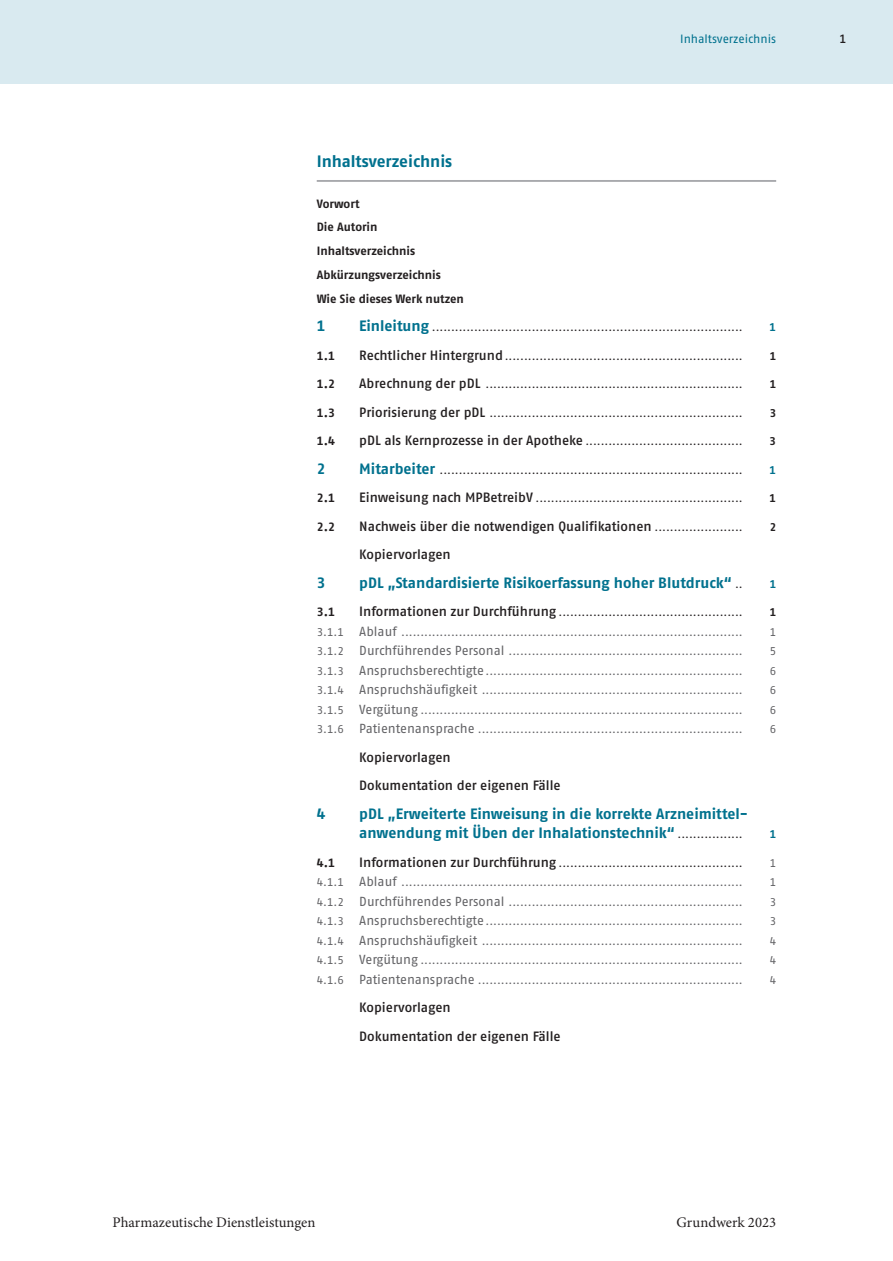
<style>
.page{position:relative;width:893px;height:1261px;background:#fff}
.page>*{position:absolute;margin:0;border:0;box-sizing:border-box;transform-origin:0 0}
.t1{font:700 16.5px "Fago Pro";color:#00718e}
.t2{font:700 15px/19.5px "Fago Pro";color:#00718e}
.t3{font:14.7px "Minion Pro";color:#231f20}
.t4{font:600 13.5px/28.5px "Fago Pro";letter-spacing:-.005em;color:#231f20}
.t5{font:700 12px/23.7px "Fago Pro";color:#231f20}
.t6{font:12px "Fago Pro";color:#00718e}
.t7{font:600 12px "Fago Pro";color:#231f20}
.t8{font:11.25px "Fago Pro";color:#636366}
.t9{font:11.25px "Fago Pro";color:#231f20}
.t10{font:700 11.25px "Fago Pro";color:#231f20}
.t11{font:700 11.25px "Fago Pro";color:#00718e}
.s1{font-weight:700;font-size:15px;color:#00718e}
.s2{font-weight:600;font-size:13.5px}
.s3{font-weight:400;font-size:11.25px}
.s4{font-weight:400;font-size:11.25px;color:#231f20}
.s5{font-size:13.2px}
</style>
<div class="page">
<div style="left:776px;top:0;width:117px;height:84px;background:#d9eaf0"></div>
<hr style="left:317px;top:180px;width:459px;height:2px;background:#a8a9ad">
<div style="left:0;top:0;width:776px;height:84px;background:#d9eaf0"></div>
<p class="t6" style="left:633px;top:31px;width:145px">Wie Sie dieses Werk nutzen</p>
<p class="t6" style="left:680px;top:31px;width:97px">Inhaltsverzeichnis</p>
<h1 class="t1" style="left:317px;top:151px;width:137px">Inhaltsverzeichnis</h1>
<p class="t5" style="left:317px;top:191px;width:149px">Vorwort<br>Die Autorin<br>Inhaltsverzeichnis<br>Abkürzungsverzeichnis<br>Wie Sie dieses Werk nutzen</p>
<h2 class="t2" style="left:317px;top:316px;width:10px">1</h2>
<p class="t9" style="left:359px;top:320px;width:385px"><span class="s1">Einleitung</span> .................................................................................</p>
<p class="t11" style="left:769px;top:320px;width:8px">1</p>
<p class="t5" style="left:317px;top:343px;width:20px">1.1</p>
<p class="t9" style="left:359px;top:349px;width:385px"><span class="s2">Rechtlicher Hintergrund</span>..............................................................</p>
<p class="t10" style="left:769px;top:349px;width:8px">1</p>
<p class="t5" style="left:317px;top:372px;width:20px">1.2</p>
<p class="t9" style="left:359px;top:377px;width:385px"><span class="s2">Abrechnung der pDL</span> ...................................................................</p>
<p class="t10" style="left:769px;top:377px;width:8px">1</p>
<p class="t5" style="left:317px;top:400px;width:20px">1.3</p>
<p class="t9" style="left:359px;top:406px;width:385px"><span class="s2">Priorisierung der pDL</span> ..................................................................</p>
<p class="t10" style="left:769px;top:406px;width:8px">3</p>
<p class="t5" style="left:317px;top:429px;width:20px">1.4</p>
<p class="t9" style="left:359px;top:434px;width:385px"><span class="s2">pDL als Kernprozesse in der Apotheke</span> .........................................</p>
<p class="t10" style="left:769px;top:434px;width:8px">3</p>
<h2 class="t2" style="left:317px;top:458px;width:10px">2</h2>
<p class="t9" style="left:359px;top:463px;width:385px"><span class="s1">Mitarbeiter</span> ...............................................................................</p>
<p class="t11" style="left:769px;top:463px;width:8px">1</p>
<p class="t5" style="left:317px;top:486px;width:20px">2.1</p>
<p class="t9" style="left:359px;top:491px;width:385px"><span class="s2">Einweisung nach MPBetreibV</span> ......................................................</p>
<p class="t10" style="left:769px;top:491px;width:8px">1</p>
<p class="t5" style="left:317px;top:514px;width:20px">2.2</p>
<p class="t4" style="left:359px;top:511px;width:385px">Nachweis über die notwendigen Qualifikationen <span class="s3">.......................</span></p>
<p class="t10" style="left:769px;top:520px;width:8px">2</p>
<p class="t4" style="left:359px;top:540px;width:93px">Kopiervorlagen</p>
<h2 class="t2" style="left:317px;top:572px;width:10px">3</h2>
<h2 class="t2" style="left:359px;top:572px;width:385px">pDL „Standardisierte Risikoerfassung hoher Blutdruck“ <span class="s4">..</span></h2>
<p class="t11" style="left:769px;top:577px;width:8px">1</p>
<p class="t5" style="left:317px;top:600px;width:20px">3.1</p>
<p class="t9" style="left:359px;top:605px;width:385px"><span class="s2">Informationen zur Durchführung</span> ................................................</p>
<p class="t10" style="left:769px;top:605px;width:8px">1</p>
<p class="t8" style="left:317px;top:625px;width:427px">3.1.1 <span class="s5">Ablauf</span> .........................................................................................</p>
<p class="t8" style="left:769px;top:625px;width:8px">1</p>
<p class="t8" style="left:317px;top:644px;width:427px">3.1.2 <span class="s5">Durchführendes Personal</span> .............................................................</p>
<p class="t8" style="left:769px;top:644px;width:8px">5</p>
<p class="t8" style="left:317px;top:664px;width:427px">3.1.3 <span class="s5">Anspruchsberechtigte</span>...................................................................</p>
<p class="t8" style="left:769px;top:664px;width:8px">6</p>
<p class="t8" style="left:317px;top:683px;width:427px">3.1.4 <span class="s5">Anspruchshäufigkeit</span> ....................................................................</p>
<p class="t8" style="left:769px;top:683px;width:8px">6</p>
<p class="t8" style="left:317px;top:703px;width:427px">3.1.5 <span class="s5">Vergütung</span> ....................................................................................</p>
<p class="t8" style="left:769px;top:703px;width:8px">6</p>
<p class="t8" style="left:317px;top:722px;width:427px">3.1.6 <span class="s5">Patientenansprache</span> .....................................................................</p>
<p class="t8" style="left:769px;top:722px;width:8px">6</p>
<p class="t4" style="left:359px;top:742px;width:203px">Kopiervorlagen<br>Dokumentation der eigenen Fälle</p>
<h2 class="t2" style="left:317px;top:803px;width:10px">4</h2>
<h2 class="t2" style="left:359px;top:803px;width:390px">pDL „Erweiterte Einweisung in die korrekte Arzneimittel&shy;anwendung mit Üben der Inhalationstechnik“ <span class="s4">.................</span></h2>
<p class="t11" style="left:769px;top:827px;width:8px">1</p>
<p class="t5" style="left:317px;top:850px;width:20px">4.1</p>
<p class="t9" style="left:359px;top:856px;width:385px"><span class="s2">Informationen zur Durchführung</span> ................................................</p>
<p class="t8" style="left:769px;top:856px;width:8px">1</p>
<p class="t8" style="left:317px;top:875px;width:427px">4.1.1 <span class="s5">Ablauf</span> .........................................................................................</p>
<p class="t8" style="left:769px;top:875px;width:8px">1</p>
<p class="t8" style="left:317px;top:895px;width:427px">4.1.2 <span class="s5">Durchführendes Personal</span> .............................................................</p>
<p class="t8" style="left:769px;top:895px;width:8px">3</p>
<p class="t8" style="left:317px;top:914px;width:427px">4.1.3 <span class="s5">Anspruchsberechtigte</span>...................................................................</p>
<p class="t8" style="left:769px;top:914px;width:8px">3</p>
<p class="t8" style="left:317px;top:934px;width:427px">4.1.4 <span class="s5">Anspruchshäufigkeit</span> ....................................................................</p>
<p class="t8" style="left:769px;top:934px;width:8px">4</p>
<p class="t8" style="left:317px;top:953px;width:427px">4.1.5 <span class="s5">Vergütung</span> ....................................................................................</p>
<p class="t8" style="left:769px;top:953px;width:8px">4</p>
<p class="t8" style="left:317px;top:973px;width:427px">4.1.6 <span class="s5">Patientenansprache</span> .....................................................................</p>
<p class="t8" style="left:769px;top:973px;width:8px">4</p>
<p class="t4" style="left:359px;top:993px;width:203px">Kopiervorlagen<br>Dokumentation der eigenen Fälle</p>
<p class="t7" style="left:839px;top:31px;width:8px">1</p>
<h3 class="t3" style="left:112px;top:1211px;width:204px">Pharmazeutische Dienstleistungen</h3>
<h3 class="t3" style="left:676px;top:1211px;width:101px">Grundwerk 2023</h3>
</div>
